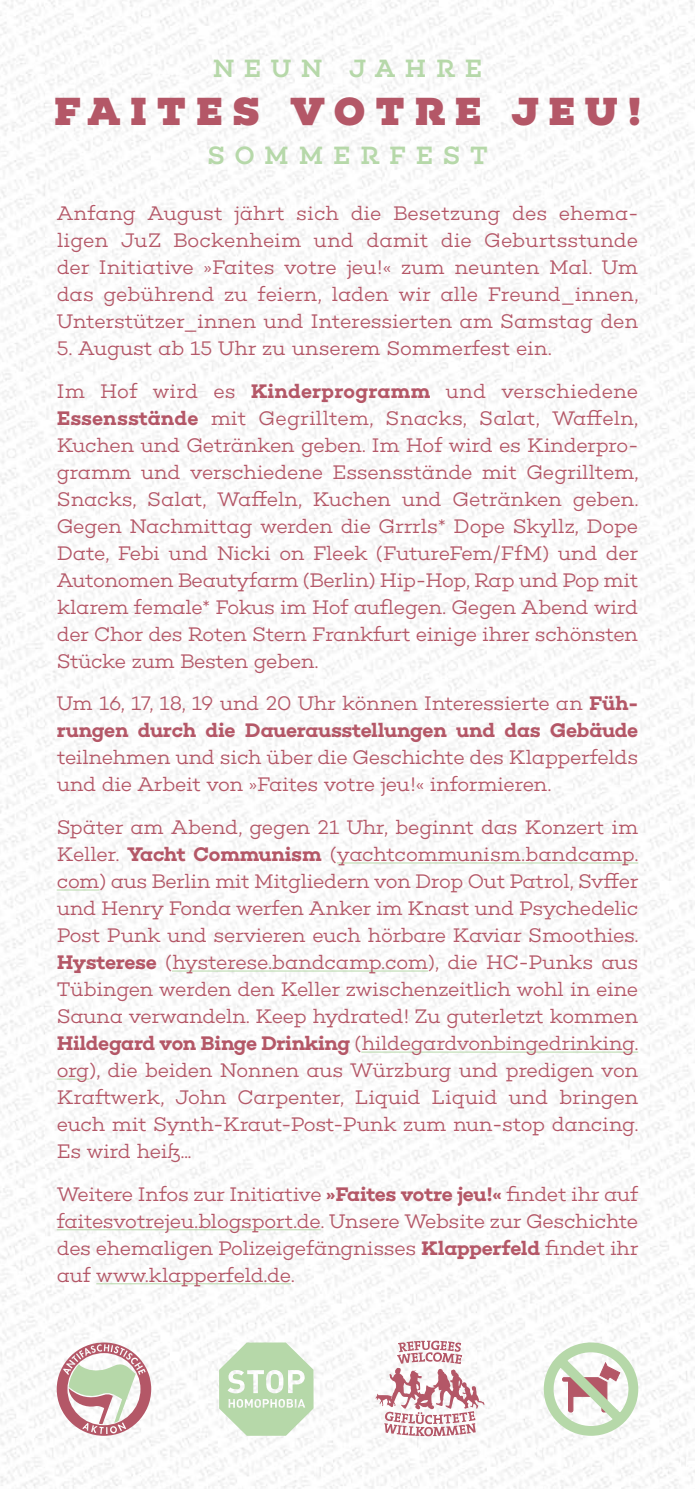
<style>
.page{position:relative;width:695px;height:1489px;background:#fff}
.page>*{position:absolute;margin:0;border:0;box-sizing:border-box;transform-origin:0 0}
.t1{font:800 40px "Choplin";letter-spacing:.255em;color:#b45767}
.t2{font:500 25.5px "Choplin";letter-spacing:.385em;color:#b6d8a9}
.t3{font:300 20px/27px "Choplin";letter-spacing:-.02em;color:#b45767;text-align:justify}
.s1{font-weight:600}
</style>
<div class="page">
<img style="left:0;top:0;width:694px;height:1488px">
<hr style="left:337px;top:862px;width:301px;height:1px;background:#b6d8a9">
<hr style="left:57px;top:889px;width:42px;height:1px;background:#b6d8a9">
<hr style="left:172px;top:970px;width:256px;height:1px;background:#b6d8a9">
<hr style="left:361px;top:1051px;width:277px;height:1px;background:#b6d8a9">
<hr style="left:57px;top:1078px;width:32px;height:1px;background:#b6d8a9">
<hr style="left:57px;top:1229px;width:263px;height:1px;background:#b6d8a9">
<hr style="left:96px;top:1283px;width:195px;height:1px;background:#b6d8a9">
<svg style="left:538px;top:1337px;width:105px;height:103px"></svg>
<svg style="left:57px;top:1342px;width:94px;height:93px"></svg>
<svg style="left:219px;top:1342px;width:94px;height:93px"></svg>
<svg style="left:375px;top:1340px;width:109px;height:96px"></svg>
<p class="t2" style="left:213px;top:53px;width:270px">NEUN JAHRE</p>
<p class="t1" style="left:54px;top:87px;width:588px">FAITES VOTRE JEU!</p>
<p class="t2" style="left:207px;top:141px;width:282px">SOMMERFEST</p>
<p class="t3" style="left:57px;top:200px;width:583px">Anfang August jährt sich die Besetzung des ehema&shy;ligen JuZ Bockenheim und damit die Geburtsstunde der Initiative »Faites votre jeu!« zum neunten Mal. Um das gebührend zu feiern, laden wir alle Freund_innen, Unterstützer_innen und Interessierten am Samstag den</p>
<p class="t3" style="left:57px;top:335px;width:496px">5. August ab 15 Uhr zu unserem Sommerfest ein.</p>
<p class="t3" style="left:57px;top:377px;width:583px">Im Hof wird es <span class="s1">Kinderprogramm</span> und verschiedene <span class="s1">Essensstände</span> mit Gegrilltem, Snacks, Salat, Waffeln, Kuchen und Getränken geben. Im Hof wird es Kinderpro&shy;gramm und verschiedene Essensstände mit Gegrilltem, Snacks, Salat, Waffeln, Kuchen und Getränken geben.<br>Gegen Nachmittag werden die Grrrls* Dope Skyllz, Dope Date, Febi und Nicki on Fleek (FutureFem/FfM) und der Autonomen Beautyfarm (Berlin) Hip- Hop, Rap und Pop mit klarem female* Fokus im Hof auflegen. Gegen Abend wird der Chor des Roten Stern Frankfurt einige ihrer schönsten Stücke zum Besten geben.</p>
<p class="t3" style="left:57px;top:690px;width:583px">Um 16, 17, 18, 19 und 20 Uhr können Interessierte an <span class="s1">Füh&shy;rungen durch die Dauerausstellungen und das Gebäude </span>teilnehmen und sich über die Geschichte des Klapperfelds und die Arbeit von »Faites votre jeu!« informieren.</p>
<p class="t3" style="left:57px;top:813px;width:583px">Später am Abend, gegen 21 Uhr, beginnt das Konzert im Keller. <span class="s1">Yacht Communism</span> (yachtcommunism.bandcamp. com) aus Berlin mit Mitgliedern von Drop Out Patrol, Svffer und Henry Fonda werfen Anker im Knast und Psychedelic Post Punk und servieren euch hörbare Kaviar Smoothies.<br><span class="s1">Hysterese</span> (hysterese.bandcamp.com), die HC- Punks aus Tübingen werden den Keller zwischenzeitlich wohl in eine Sauna verwandeln. Keep hydrated! Zu guterletzt kommen <span class="s1">Hildegard von Binge Drinking</span> (hildegardvonbingedrinking. org), die beiden Nonnen aus Würzburg und predigen von Kraftwerk, John Carpenter, Liquid Liquid und bringen euch mit Synth- Kraut- Post- Punk zum nun- stop dancing.<br>Es wird heiß...</p>
<p class="t3" style="left:57px;top:1180px;width:583px">Weitere Infos zur Initiative <span class="s1">»Faites votre jeu!«</span> findet ihr auf faitesvotrejeu.blogsport.de. Unsere Website zur Geschichte des ehemaligen Polizeigefängnisses <span class="s1">Klapperfeld</span> findet ihr auf www.klapperfeld.de.</p>
</div>
